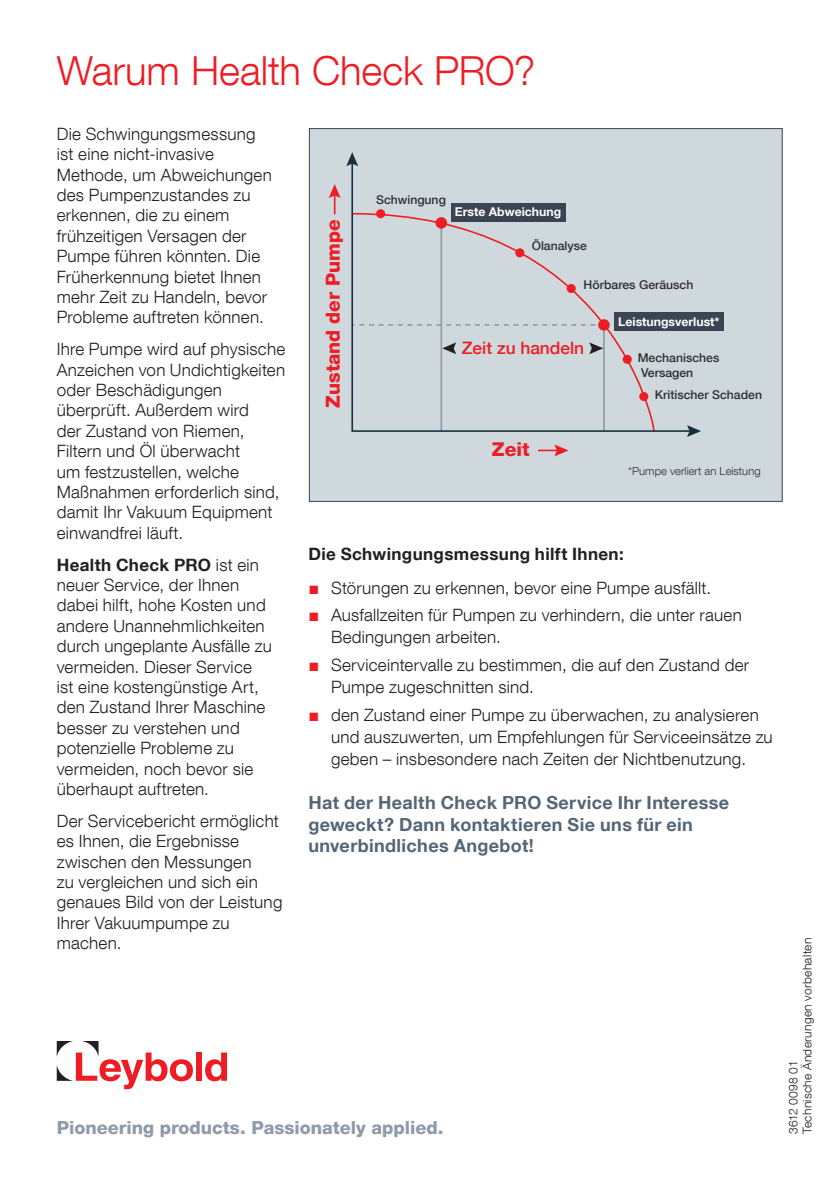
<style>
.page{position:relative;width:840px;height:1191px;background:#fff}
.page>*{position:absolute;margin:0;border:0;box-sizing:border-box;transform-origin:0 0}
.t1{font:300 40px "Helvetica Neue LT Com";color:#ee1d23}
.t2{font:800 19.2px "Helvetica Neue LT Com";color:#ee1d23}
.t3{font:800 19px "Helvetica Neue LT Com";color:#ee1d23}
.t4{font:700 18px/21.6px "Helvetica Neue LT Com";letter-spacing:.02em;color:#546675}
.t5{font:800 18px "Helvetica Neue LT Com";color:#8f9ba8}
.t6{font:500 17.2px "Helvetica Neue LT Com";color:#ee1d23}
.t7{font:300 17px/20.4px "Helvetica Neue LT Com";letter-spacing:.015em;color:#231f20}
.t8{font:700 17px "Helvetica Neue LT Com";letter-spacing:.025em;color:#231f20}
.t9{font:500 12.2px/14.6px "Helvetica Neue LT Com";color:#312f30}
.t10{font:700 12.2px "Helvetica Neue LT Com";color:#fff}
.t11{font:300 12px/14px "Helvetica Neue LT Com";letter-spacing:.025em;color:#231f20}
.t12{font:300 11.2px "Helvetica Neue LT Com";color:#312f30}
.s1{font-weight:700}
.s2{font-family:"Arial";font-weight:700;font-size:18px;color:#ee1d23}
</style>
<div class="page">
<div style="left:309px;top:128px;width:473px;height:374px;background:#cfd8dd;border:1px solid #3a4452"></div>
<div style="left:196px;top:1052px;width:6px;height:28px;background:#ee1d23"></div>
<svg style="left:205px;top:1052px;width:22px;height:29px"></svg>
<svg style="left:57px;top:1041px;width:136px;height:48px"></svg>
<div style="left:613px;top:312px;width:110px;height:19px;background:#3a4452"></div>
<svg style="left:328px;top:184px;width:12px;height:30px"></svg>
<hr style="left:537px;top:449px;width:21px;height:2px;background:#ee1d23">
<svg style="left:554px;top:444px;width:14px;height:12px"></svg>
<svg style="left:351px;top:166px;width:335px;height:266px"></svg>
<svg style="left:686px;top:425px;width:14px;height:12px"></svg>
<svg style="left:346px;top:152px;width:12px;height:14px"></svg>
<svg style="left:589px;top:342px;width:14px;height:12px"></svg>
<svg style="left:442px;top:342px;width:14px;height:12px"></svg>
<h1 class="t1" style="left:57px;top:47px;width:480px">Warum Health Check PRO?</h1>
<p class="t7" style="left:57px;top:123px;width:216px">Die Schwingungsmessung ist eine nicht-invasive<br>Methode, um Abweichungen des Pumpenzustandes zu erkennen, die zu einem frühzeitigen Versagen der<br>Pumpe führen könnten. Die<br>Früherkennung bietet Ihnen mehr Zeit zu Handeln, bevor<br>Probleme auftreten können.</p>
<p class="t7" style="left:57px;top:338px;width:230px">Ihre Pumpe wird auf physische<br>Anzeichen von Undichtigkeiten oder Beschädigungen überprüft. Außerdem wird<br>der Zustand von Riemen,<br>Filtern und Öl überwacht<br>um festzustellen, welche<br>Maßnahmen erforderlich sind, damit Ihr Vakuum Equipment einwandfrei läuft.</p>
<p class="t7" style="left:57px;top:554px;width:216px"><span class="s1">Health Check PRO</span> ist ein neuer Service, der Ihnen dabei hilft, hohe Kosten und andere Unannehmlichkeiten durch ungeplante Ausfälle zu vermeiden. Dieser Service ist eine kostengünstige Art, den Zustand Ihrer Maschine besser zu verstehen und potenzielle Probleme zu vermeiden, noch bevor sie überhaupt auftreten.</p>
<p class="t7" style="left:57px;top:810px;width:227px">Der Servicebericht ermöglicht es Ihnen, die Ergebnisse zwischen den Messungen<br>zu vergleichen und sich ein genaues Bild von der Leistung<br>Ihrer Vakuumpumpe zu machen.</p>
<p class="t2" style="left:321px;top:408px;width:190px;rotate:-90deg">Zustand der Pumpe</p>
<p class="t9" style="left:376px;top:193px;width:71px">Schwingung</p>
<p class="t10" style="left:454px;top:204px;width:108px">Erste Abweichung</p>
<p class="t9" style="left:531px;top:238px;width:57px">Ölanalyse</p>
<p class="t9" style="left:583px;top:277px;width:111px">Hörbares Geräusch</p>
<p class="t6" style="left:461px;top:338px;width:124px">Zeit zu handeln</p>
<p class="t10" style="left:618px;top:314px;width:103px">Leistungsverlust*</p>
<p class="t9" style="left:637px;top:350px;width:83px">Mechanisches<br>Versagen</p>
<p class="t9" style="left:654px;top:387px;width:109px">Kritischer Schaden</p>
<p class="t3" style="left:491px;top:438px;width:39px">Zeit</p>
<p class="t12" style="left:628px;top:464px;width:134px">*Pumpe verliert an Leistung</p>
<p class="t8" style="left:308px;top:543px;width:317px">Die Schwingungsmessung hilft Ihnen:</p>
<p class="t7" style="left:308px;top:577px;width:404px"><span class="s2">■</span> Störungen zu erkennen, bevor eine Pumpe ausfällt.</p>
<p class="t7" style="left:331px;top:604px;width:412px;line-height:22px;text-indent:-23px"><span class="s2">■</span> Ausfallzeiten für Pumpen zu verhindern, die unter rauen<br>Bedingungen arbeiten.</p>
<p class="t7" style="left:331px;top:653px;width:419px;line-height:22px;text-indent:-23px"><span class="s2">■</span> Serviceintervalle zu bestimmen, die auf den Zustand der<br>Pumpe zugeschnitten sind.</p>
<p class="t7" style="left:331px;top:703px;width:443px;line-height:22px;text-indent:-23px"><span class="s2">■</span> den Zustand einer Pumpe zu überwachen, zu analysieren und auszuwerten, um Empfehlungen für Serviceeinsätze zu geben – insbesondere nach Zeiten der Nichtbenutzung.</p>
<p class="t4" style="left:308px;top:791px;width:422px">Hat der Health Check PRO Service Ihr Interesse geweckt? Dann kontaktieren Sie uns für ein unverbindliches Angebot!</p>
<p class="t5" style="left:57px;top:1117px;width:388px">Pioneering products. Passionately applied.</p>
<p class="t11" style="left:785px;top:1134px;width:198px;rotate:-90deg">3612 0098 01<br>Technische Änderungen vorbehalten</p>
</div>
